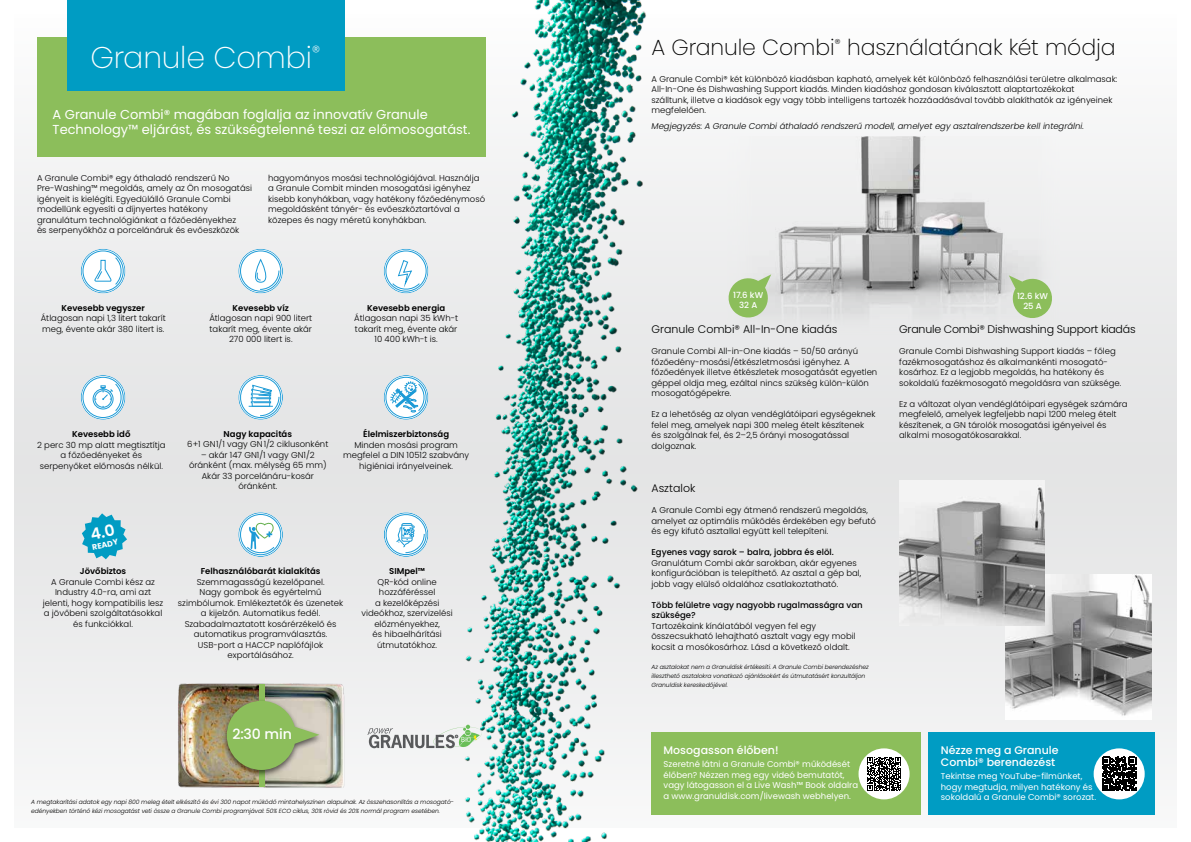
<style>
.page{position:relative;width:1191px;height:842px;background:#fff}
.page>*{position:absolute;margin:0;border:0;box-sizing:border-box;transform-origin:0 0}
.t1{font:200 30px "Poppins";letter-spacing:-.005em;color:#fff}
.t2{font:200 22px "Poppins";letter-spacing:-.005em;color:#000}
.t3{font:500 14.1px "Poppins";color:#fff}
.t4{font:13px/15px "Poppins";color:#fff}
.t5{font:500 11px/12px "Poppins";color:#fff}
.t6{font:300 11px "Poppins";color:#000}
.t7{font:300 11px "Poppins";letter-spacing:-.02em;color:#000}
.t8{font:300 8.5px/10.5px "Poppins";color:#000}
.t9{font:8.5px/10.5px "Poppins";color:#fff}
.t10{font:600 8.5px "Poppins";color:#000}
.t11{font:italic 300 8.5px "Poppins";color:#000}
.t12{font:500 8.5px/10.5px "Poppins";color:#000}
.t13{font:500 8.5px/10px "Poppins";color:#fff;text-align:center}
.t14{font:700 7.9px "Poppins";color:#fff}
.t15{font:6.6px "News Gothic Std";color:#fff}
.t16{font:italic 300 6px/9px "Poppins";letter-spacing:-.01em;color:#000}
</style>
<div class="page">
<div style="left:14px;top:15px;width:1162px;height:812px;background:linear-gradient(to bottom,#f1f2f2,#ebebec)"></div>
<img style="left:437px;top:0;width:236px;height:842px">
<div style="left:37px;top:37px;width:448px;height:120px;background:#8cbe5b"></div>
<svg style="left:367px;top:724px;width:115px;height:24px"></svg>
<div style="left:67px;top:0;width:277px;height:90px;background:#009cc3"></div>
<div style="left:81px;top:249px;width:44px;height:44px;border:1px solid #1c9ad6;border-radius:50%"></div>
<svg style="left:82px;top:250px;width:42px;height:42px"></svg>
<div style="left:238px;top:249px;width:45px;height:44px;border:1px solid #1c9ad6;border-radius:50%"></div>
<svg style="left:240px;top:250px;width:41px;height:42px"></svg>
<div style="left:384px;top:249px;width:44px;height:44px;border:1px solid #1c9ad6;border-radius:50%"></div>
<svg style="left:385px;top:250px;width:42px;height:42px"></svg>
<div style="left:81px;top:375px;width:44px;height:45px;border:1px solid #1c9ad6;border-radius:50%"></div>
<svg style="left:82px;top:377px;width:42px;height:41px"></svg>
<div style="left:384px;top:375px;width:44px;height:45px;border:1px solid #1c9ad6;border-radius:50%"></div>
<svg style="left:385px;top:377px;width:42px;height:41px"></svg>
<svg style="left:384px;top:512px;width:44px;height:45px"></svg>
<div style="left:238px;top:512px;width:45px;height:45px;border:1px solid #1c9ad6;border-radius:50%"></div>
<svg style="left:240px;top:514px;width:41px;height:41px"></svg>
<svg style="left:238px;top:375px;width:45px;height:45px"></svg>
<div style="left:651px;top:733px;width:270px;height:82px;background:#8cbe5b"></div>
<div style="left:928px;top:733px;width:227px;height:82px;background:#009cc3"></div>
<div style="left:858px;top:748px;width:51px;height:51px;background:#fff;border-radius:50%"></div>
<svg style="left:867px;top:757px;width:34px;height:34px"></svg>
<div style="left:1093px;top:748px;width:51px;height:51px;background:#fff;border-radius:50%"></div>
<svg style="left:1102px;top:757px;width:34px;height:34px"></svg>
<img style="left:1006px;top:574px;width:145px;height:145px">
<img style="left:899px;top:481px;width:145px;height:145px">
<img style="left:723px;top:136px;width:338px;height:202px">
<img style="left:779px;top:136px;width:104px;height:97px">
<svg style="left:726px;top:274px;width:45px;height:45px;background:#adcd8f"></svg>
<svg style="left:1008px;top:275px;width:46px;height:45px;background:#aecd90"></svg>
<img style="left:176px;top:678px;width:172px;height:112px">
<div style="left:259px;top:684px;width:6px;height:102px;background:#8cbe5b"></div>
<div style="left:221px;top:698px;width:103px;height:80px;background:#000;opacity:.6"></div>
<svg style="left:227px;top:701px;width:92px;height:69px;background:#9eba76"></svg>
<svg style="left:82px;top:513px;width:45px;height:46px;background:#4bb4ce"></svg>
<h1 class="t1" style="left:90px;top:40px;width:232px">Granule Combi<sup>®</sup></h1>
<h3 class="t4" style="left:53px;top:107px;width:419px">A Granule Combi® magában foglalja az innovatív Granule<br>Technology™ eljárást, és szükségtelenné teszi az előmosogatást.</h3>
<p class="t8" style="left:37px;top:173px;width:216px">A Granule Combi® egy áthaladó rendszerű No Pre-Washing™ megoldás, amely az Ön mosogatási igényeit is kielégíti. Egyedülálló Granule Combi modellünk egyesíti a díjnyertes hatékony granulátum technológiánkat a főzőedényekhez<br>és serpenyőkhöz a porcelánáruk és evőeszközök</p>
<p class="t8" style="left:268px;top:173px;width:218px">hagyományos mosási technológiájával. Használja a Granule Combit minden mosogatási igényhez kisebb konyhákban, vagy hatékony főzőedénymosó megoldásként tányér- és evőeszköztartóval a közepes és nagy méretű konyhákban.</p>
<p class="t10" style="left:62px;top:303px;width:85px">Kevesebb vegyszer</p>
<p class="t8" style="left:41px;top:313px;width:126px">Átlagosan napi 1,3 litert takarít meg, évente akár 380 litert is.</p>
<p class="t10" style="left:233px;top:303px;width:58px">Kevesebb víz</p>
<p class="t8" style="left:209px;top:313px;width:104px;text-align:center">Átlagosan napi 900 litert takarít meg, évente akár<br>270 000 litert is.</p>
<p class="t10" style="left:367px;top:303px;width:80px">Kevesebb energia</p>
<p class="t8" style="left:354px;top:313px;width:105px;text-align:center">Átlagosan napi 35 kWh-t takarít meg, évente akár<br>10 400 kWh-t is.</p>
<p class="t10" style="left:72px;top:429px;width:60px">Kevesebb idő</p>
<p class="t8" style="left:37px;top:439px;width:130px;text-align:center">2 perc 30 mp alatt megtisztítja a főzőedényeket és serpenyőket előmosás nélkül.</p>
<p class="t10" style="left:224px;top:429px;width:70px">Nagy kapacitás</p>
<p class="t8" style="left:187px;top:439px;width:143px">6+1 GN1/1 vagy GN1/2 ciklusonként</p>
<p class="t8" style="left:189px;top:450px;width:139px;text-align:center">– akár 147 GN1/1 vagy GN1/2 óránként (max. mélység 65 mm)<br>Akár 33 porcelánáru-kosár óránként.</p>
<p class="t10" style="left:363px;top:429px;width:87px">Élelmiszerbiztonság</p>
<p class="t8" style="left:343px;top:439px;width:128px;text-align:center">Minden mosási program megfelel a DIN 10512 szabvány higiéniai irányelveinek.</p>
<p class="t14" style="left:91px;top:543px;width:28px;rotate:-12deg">READY</p>
<p class="t10" style="left:80px;top:566px;width:48px">Jövőbiztos</p>
<p class="t8" style="left:43px;top:576px;width:122px;text-align:center">A Granule Combi kész az<br>Industry 4.0-ra, ami azt jelenti, hogy kompatibilis lesz a jövőbeni szolgáltatásokkal és funkciókkal.</p>
<p class="t10" style="left:201px;top:566px;width:121px">Felhasználóbarát kialakítás</p>
<p class="t8" style="left:178px;top:576px;width:167px;text-align:center">Szemmagasságú kezelőpanel.<br>Nagy gombok és egyértelmű szimbólumok. Emlékeztetők és üzenetek a kijelzőn. Automatikus fedél.<br>Szabadalmaztatott kosárérzékelő és automatikus programválasztás.<br>USB-port a HACCP naplófájlok exportálásához.</p>
<p class="t10" style="left:389px;top:566px;width:37px">SIMpel™</p>
<p class="t8" style="left:361px;top:576px;width:93px;text-align:center">QR-kód online hozzáféréssel<br>a kezelőképzési videókhoz, szervizelési előzményekhez,<br>és hibaelhárítási útmutatókhoz.</p>
<h3 class="t3" style="left:232px;top:726px;width:61px">2:30 min</h3>
<p class="t15" style="left:461px;top:736px;width:11px">BIO</p>
<p class="t16" style="left:31px;top:798px;width:424px">A megtakarítási adatok egy napi 800 meleg ételt elkészítő és évi 300 napot működő mintahelyszínen alapulnak. Az összehasonlítás a mosogató&shy;edényekben történő kézi mosogatást veti össze a Granule Combi programjával: 50% ECO ciklus, 30% rövid és 20% normál program esetében.</p>
<h2 class="t2" style="left:651px;top:35px;width:465px">A Granule Combi<sup>®</sup> használatának két módja</h2>
<p class="t8" style="left:651px;top:74px;width:467px">A Granule Combi® két különböző kiadásban kapható, amelyek két különböző felhasználási területre alkalmasak:<br>All-In-One és Dishwashing Support kiadás. Minden kiadáshoz gondosan kiválasztott alaptartozékokat<br>szálltunk, illetve a kiadások egy vagy több intelligens tartozék hozzáadásával tovább alakíthatók az igényeinek megfelelően.</p>
<p class="t11" style="left:651px;top:121px;width:434px">Megjegyzés: A Granule Combi áthaladó rendszerű modell, amelyet egy asztalrendszerbe kell integrálni.</p>
<p class="t13" style="left:733px;top:290px;width:31px">17.6 kW<br>32 A</p>
<p class="t13" style="left:1017px;top:291px;width:33px">12.6 kW<br>25 A</p>
<p class="t6" style="left:651px;top:323px;width:187px">Granule Combi® All-In-One kiadás</p>
<p class="t8" style="left:651px;top:346px;width:227px">Granule Combi All-in-One kiadás – 50/50 arányú főzőedény-mosási/étkészletmosási igényhez. A főzőedények illetve étkészletek mosogatását egyetlen géppel oldja meg, ezáltal nincs szükség külön-külön mosogatógépekre.</p>
<p class="t8" style="left:651px;top:409px;width:225px">Ez a lehetőség az olyan vendéglátóipari egységeknek felel meg, amelyek napi 300 meleg ételt készítenek és szolgálnak fel, és 2–2,5 órányi mosogatással dolgoznak.</p>
<p class="t6" style="left:651px;top:482px;width:45px">Asztalok</p>
<p class="t8" style="left:651px;top:505px;width:226px">A Granule Combi egy átmenő rendszerű megoldás, amelyet az optimális működés érdekében egy befutó és egy kifutó asztallal együtt kell telepíteni.</p>
<p class="t12" style="left:651px;top:547px;width:184px">Egyenes vagy sarok – balra, jobbra és elöl.</p>
<p class="t8" style="left:651px;top:558px;width:211px">Granulátum Combi akár sarokban, akár egyenes konfigurációban is telepíthető. Az asztal a gép bal, jobb vagy elülső oldalához csatlakoztatható.</p>
<p class="t12" style="left:651px;top:600px;width:213px">Több felületre vagy nagyobb rugalmasságra van szüksége?</p>
<p class="t8" style="left:651px;top:621px;width:206px">Tartozékaink kínálatából vegyen fel egy összecsukható lehajtható asztalt vagy egy mobil kocsit a mosókosárhoz. Lásd a következő oldalt.</p>
<p class="t16" style="left:651px;top:663px;width:219px">Az asztalokat nem a Granuldisk értékesíti. A Granule Combi berendezéshez illeszthető asztalokra vonatkozó ajánlásokért és útmutatásért konzultáljon<br>Granuldisk kereskedőjével.</p>
<p class="t5" style="left:663px;top:744px;width:116px">Mosogasson élőben!</p>
<p class="t9" style="left:663px;top:759px;width:196px">Szeretné látni a Granule Combi® működését élőben? Nézzen meg egy videó bemutatót, vagy látogasson el a Live Wash™ Book oldalra a www.granuldisk.com/livewash webhelyen.</p>
<p class="t7" style="left:899px;top:323px;width:238px">Granule Combi® Dishwashing Support kiadás</p>
<p class="t8" style="left:899px;top:346px;width:224px">Granule Combi Dishwashing Support kiadás – főleg fazékmosogatáshoz és alkalmankénti mosogató&shy;kosárhoz. Ez a legjobb megoldás, ha hatékony és sokoldalú fazékmosogató megoldásra van szüksége.</p>
<p class="t8" style="left:899px;top:398px;width:230px">Ez a változat olyan vendéglátóipari egységek számára megfelelő, amelyek legfeljebb napi 1200 meleg ételt készítenek, a GN tárolók mosogatási igényeivel és alkalmi mosogatókosarakkal.</p>
<p class="t5" style="left:940px;top:744px;width:119px">Nézze meg a Granule<br>Combi® berendezést</p>
<p class="t9" style="left:940px;top:771px;width:157px">Tekintse meg YouTube-filmünket, hogy megtudja, milyen hatékony és sokoldalú a Granule Combi® sorozat.</p>
</div>
